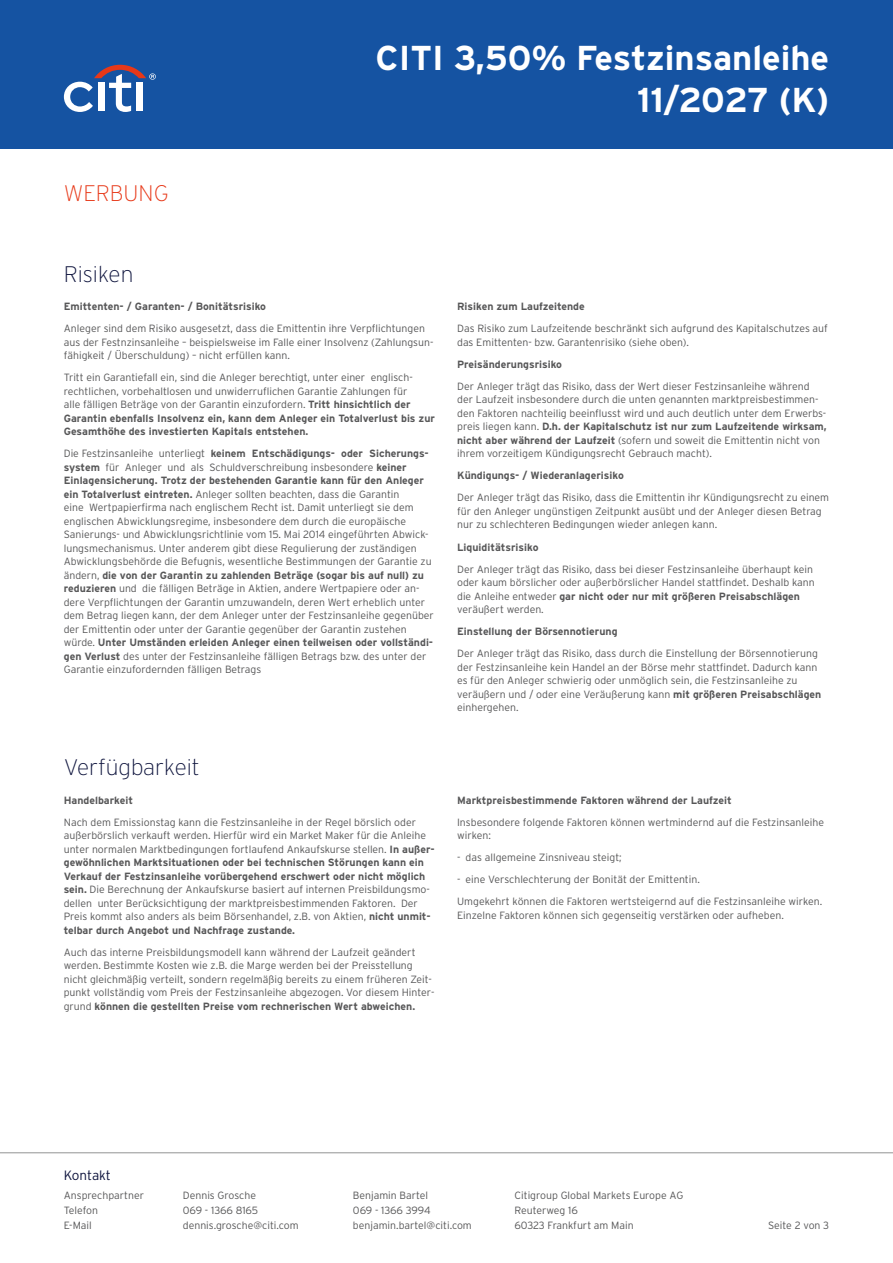
<style>
.page{position:relative;width:893px;height:1263px;background:#fff}
.page>*{position:absolute;margin:0;border:0;box-sizing:border-box;transform-origin:0 0}
.t1{font:700 34.5px/42px "Interstate";color:#fff;text-align:right}
.t2{font:200 22.5px "Interstate";color:#0e143d}
.t3{font:200 22.5px "Interstate";color:#e73818}
.t4{font:300 13.5px "Interstate";letter-spacing:-.01em;color:#0e143d}
.t5{font:300 10.5px/13.5px "Interstate";color:#575758}
.t6{font:700 10.5px "Interstate";color:#575758}
.s1{font-weight:700}
</style>
<div class="page">
<div style="left:0;top:0;width:893px;height:149px;background:#1553a2"></div>
<svg style="left:64px;top:65px;width:92px;height:47px"></svg>
<hr style="left:0;top:1152px;width:893px;height:1px;background:#929393">
<h2 class="t3" style="left:64px;top:181px;width:106px">WERBUNG</h2>
<h1 class="t1" style="left:376px;top:37px;width:455px">CITI 3,50% Festzinsanleihe<br>11/2027 (K)</h1>
<h2 class="t2" style="left:64px;top:261px;width:71px">Risiken</h2>
<p class="t6" style="left:64px;top:301px;width:204px">Emittenten- / Garanten- / Bonitätsrisiko</p>
<p class="t5" style="left:64px;top:322px;width:371px">Anleger sind dem Risiko ausgesetzt, dass die Emittentin ihre Verpflichtungen aus der Festnzinsanleihe – beispielsweise im Falle einer Insolvenz (Zahlungsun&shy;fähigkeit / Überschuldung) – nicht erfüllen kann.</p>
<p class="t5" style="left:64px;top:371px;width:373px">Tritt ein Garantiefall ein, sind die Anleger berechtigt, unter einer englisch&shy;rechtlichen, vorbehaltlosen und unwiderruflichen Garantie Zahlungen für<br>alle fälligen Beträge von der Garantin einzufordern. <span class="s1">Tritt hinsichtlich der Garantin ebenfalls Insolvenz ein, kann dem Anleger ein Totalverlust bis zur Gesamthöhe des investierten Kapitals entstehen.</span></p>
<p class="t5" style="left:64px;top:447px;width:372px">Die Festzinsanleihe unterliegt <span class="s1">keinem Entschädigungs- oder Sicherungs&shy;system</span> für Anleger und als Schuldverschreibung insbesondere <span class="s1">keiner Einlagensicherung. Trotz der bestehenden Garantie kann für den Anleger ein Totalverlust eintreten.</span> Anleger sollten beachten, dass die Garantin<br>eine Wertpapierfirma nach englischem Recht ist. Damit unterliegt sie dem englischen Abwicklungsregime, insbesondere dem durch die europäische Sanierungs- und Abwicklungsrichtlinie vom 15. Mai 2014 eingeführten Abwick&shy;lungsmechanismus. Unter anderem gibt diese Regulierung der zuständigen Abwicklungsbehörde die Befugnis, wesentliche Bestimmungen der Garantie zu ändern, <span class="s1">die von der Garantin zu zahlenden Beträge (sogar bis auf null) zu reduzieren</span> und die fälligen Beträge in Aktien, andere Wertpapiere oder an&shy;dere Verpflichtungen der Garantin umzuwandeln, deren Wert erheblich unter dem Betrag liegen kann, der dem Anleger unter der Festzinsanleihe gegenüber der Emittentin oder unter der Garantie gegenüber der Garantin zustehen würde. <span class="s1">Unter Umständen erleiden Anleger einen teilweisen oder vollständi&shy;gen Verlust</span> des unter der Festzinsanleihe fälligen Betrags bzw. des unter der Garantie einzufordernden fälligen Betrags</p>
<h2 class="t2" style="left:64px;top:755px;width:137px">Verfügbarkeit</h2>
<p class="t6" style="left:64px;top:794px;width:71px">Handelbarkeit</p>
<p class="t5" style="left:64px;top:815px;width:373px">Nach dem Emissionstag kann die Festzinsanleihe in der Regel börslich oder außerbörslich verkauft werden. Hierfür wird ein Market Maker für die Anleihe unter normalen Marktbedingungen fortlaufend Ankaufskurse stellen. <span class="s1">In außer&shy;gewöhnlichen Marktsituationen oder bei technischen Störungen kann ein Verkauf der Festzinsanleihe vorübergehend erschwert oder nicht möglich sein.</span> Die Berechnung der Ankaufskurse basiert auf internen Preisbildungsmo&shy;dellen unter Berücksichtigung der marktpreisbestimmenden Faktoren. Der Preis kommt also anders als beim Börsenhandel, z.B. von Aktien, <span class="s1">nicht unmit&shy;telbar durch Angebot und Nachfrage zustande.</span></p>
<p class="t5" style="left:64px;top:945px;width:372px">Auch das interne Preisbildungsmodell kann während der Laufzeit geändert werden. Bestimmte Kosten wie z.B. die Marge werden bei der Preisstellung nicht gleichmäßig verteilt, sondern regelmäßig bereits zu einem früheren Zeit&shy;punkt vollständig vom Preis der Festzinsanleihe abgezogen. Vor diesem Hinter&shy;grund <span class="s1">können die gestellten Preise vom rechnerischen Wert abweichen.</span></p>
<p class="t6" style="left:457px;top:301px;width:129px">Risiken zum Laufzeitende</p>
<p class="t5" style="left:457px;top:322px;width:372px">Das Risiko zum Laufzeitende beschränkt sich aufgrund des Kapitalschutzes auf das Emittenten- bzw. Garantenrisiko (siehe oben).</p>
<p class="t6" style="left:457px;top:358px;width:106px">Preisänderungsrisiko</p>
<p class="t5" style="left:457px;top:379px;width:371px">Der Anleger trägt das Risiko, dass der Wert dieser Festzinsanleihe während der Laufzeit insbesondere durch die unten genannten marktpreisbestimmen&shy;den Faktoren nachteilig beeinflusst wird und auch deutlich unter dem Erwerbs&shy;preis liegen kann. <span class="s1">D.h. der Kapitalschutz ist nur zum Laufzeitende wirksam, nicht aber während der Laufzeit</span> (sofern und soweit die Emittentin nicht von ihrem vorzeitigem Kündigungsrecht Gebrauch macht).</p>
<p class="t6" style="left:457px;top:470px;width:168px">Kündigungs- / Wiederanlagerisiko</p>
<p class="t5" style="left:457px;top:491px;width:374px">Der Anleger trägt das Risiko, dass die Emittentin ihr Kündigungsrecht zu einem für den Anleger ungünstigen Zeitpunkt ausübt und der Anleger diesen Betrag nur zu schlechteren Bedingungen wieder anlegen kann.</p>
<p class="t6" style="left:457px;top:541px;width:83px">Liquiditätsrisiko</p>
<p class="t5" style="left:457px;top:562px;width:359px">Der Anleger trägt das Risiko, dass bei dieser Festzinsanleihe überhaupt kein oder kaum börslicher oder außerbörslicher Handel stattfindet. Deshalb kann die Anleihe entweder <span class="s1">gar nicht oder nur mit größeren Preisabschlägen </span>veräußert werden.</p>
<p class="t6" style="left:457px;top:625px;width:162px">Einstellung der Börsennotierung</p>
<p class="t5" style="left:457px;top:646px;width:366px">Der Anleger trägt das Risiko, dass durch die Einstellung der Börsennotierung der Festzinsanleihe kein Handel an der Börse mehr stattfindet. Dadurch kann es für den Anleger schwierig oder unmöglich sein, die Festzinsanleihe zu veräußern und / oder eine Veräußerung kann <span class="s1">mit größeren Preisabschlägen </span>einhergehen.</p>
<p class="t6" style="left:457px;top:794px;width:276px">Marktpreisbestimmende Faktoren während der Laufzeit</p>
<p class="t5" style="left:457px;top:815px;width:368px">Insbesondere folgende Faktoren können wertmindernd auf die Festzinsanleihe wirken:</p>
<p class="t5" style="left:457px;top:851px;width:166px">- das allgemeine Zinsniveau steigt;</p>
<p class="t5" style="left:457px;top:868px;width:367px;line-height:22px">- eine Verschlechterung der Bonität der Emittentin.<br>Umgekehrt können die Faktoren wertsteigernd auf die Festzinsanleihe wirken.</p>
<p class="t5" style="left:457px;top:908px;width:328px">Einzelne Faktoren können sich gegenseitig verstärken oder aufheben.</p>
<p class="t4" style="left:64px;top:1168px;width:49px">Kontakt</p>
<p class="t5" style="left:64px;top:1188px;width:82px">Ansprechpartner</p>
<p class="t5" style="left:183px;top:1188px;width:75px">Dennis Grosche</p>
<p class="t5" style="left:353px;top:1188px;width:77px">Benjamin Bartel</p>
<p class="t5" style="left:514px;top:1188px;width:170px">Citigroup Global Markets Europe AG</p>
<p class="t5" style="left:64px;top:1203px;width:36px">Telefon</p>
<p class="t5" style="left:183px;top:1203px;width:77px">069 - 1366 8165</p>
<p class="t5" style="left:353px;top:1203px;width:79px">069 - 1366 3994</p>
<p class="t5" style="left:514px;top:1203px;width:65px">Reuterweg 16</p>
<p class="t5" style="left:64px;top:1218px;width:30px">E-Mail</p>
<p class="t5" style="left:183px;top:1218px;width:117px">dennis.grosche@citi.com</p>
<p class="t5" style="left:353px;top:1218px;width:120px">benjamin.bartel@citi.com</p>
<p class="t5" style="left:514px;top:1218px;width:121px">60323 Frankfurt am Main</p>
<p class="t5" style="left:768px;top:1218px;width:63px">Seite 2 von 3</p>
</div>
